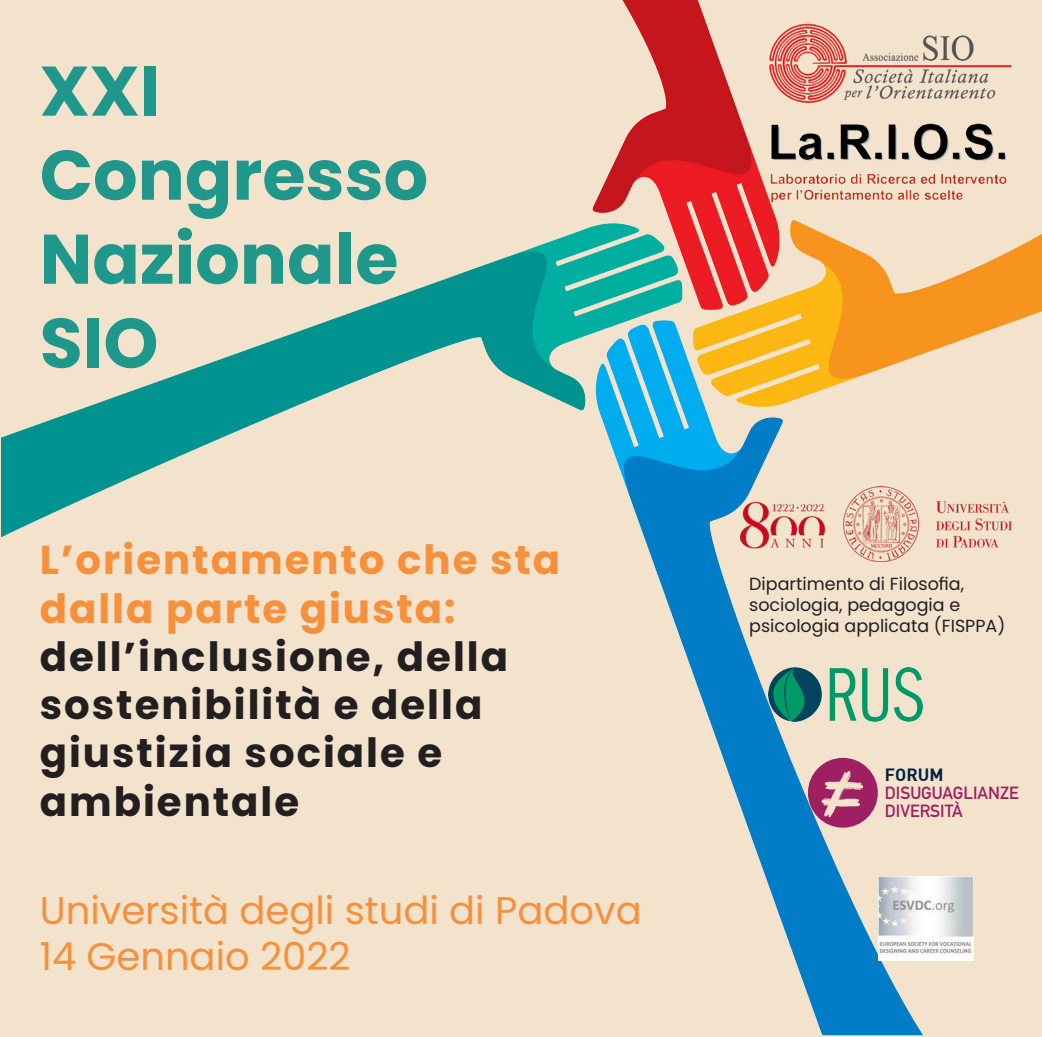
<style>
.page{position:relative;width:1042px;height:1037px;background:#fff}
.page>*{position:absolute;margin:0;border:0;box-sizing:border-box;transform-origin:0 0}
.t1{font:700 70px "Poppins";color:#1f978b}
.t2{font:700 40.25px/48.3px "Poppins";letter-spacing:.05em;color:#231f20}
.t3{font:700 40.25px/48.3px "Poppins";letter-spacing:.05em;color:#f6903b}
.t4{font:38.5px "Poppins";color:#f6903b}
.t5{font:17.5px/21px "Poppins";color:#231f20}
.t6{font:17.32px/36.1px "DIN Mittelschrift Std";color:#9e1f62}
.s1{font-family:"DIN Bold";color:#002340}
</style>
<div class="page">
<img style="left:1px;top:0;width:1041px;height:1037px">
<img style="left:766px;top:120px;width:245px;height:86px">
<img style="left:766px;top:22px;width:245px;height:83px">
<img style="left:740px;top:486px;width:271px;height:76px">
<img style="left:768px;top:667px;width:154px;height:54px">
<svg style="left:808px;top:758px;width:70px;height:70px;background:#b66489"></svg>
<img style="left:878px;top:876px;width:95px;height:84px">
<p class="t1" style="left:40px;top:51px;width:122px">XXI</p>
<p class="t1" style="left:40px;top:135px;width:390px">Congresso</p>
<p class="t1" style="left:40px;top:219px;width:360px">Nazionale</p>
<p class="t1" style="left:40px;top:303px;width:120px">SIO</p>
<p class="t3" style="left:40px;top:536px;width:522px">L’orientamento che sta dalla parte giusta:</p>
<p class="t2" style="left:40px;top:633px;width:470px">dell’inclusione, della sostenibilità e della giustizia sociale e ambientale</p>
<p class="t4" style="left:40px;top:888px;width:603px">Università degli studi di Padova</p>
<p class="t4" style="left:40px;top:934px;width:312px">14 Gennaio 2022</p>
<p class="t5" style="left:749px;top:574px;width:258px">Dipartimento di Filosofia, sociologia, pedagogia e psicologia applicata (FISPPA)</p>
<p class="t6" style="left:885px;top:757px;width:79px"><span class="s1">FORUM<br></span>DIVERSITÀ</p>
<p class="t6" style="left:885px;top:775px;width:135px">DISUGUAGLIANZE</p>
</div>
